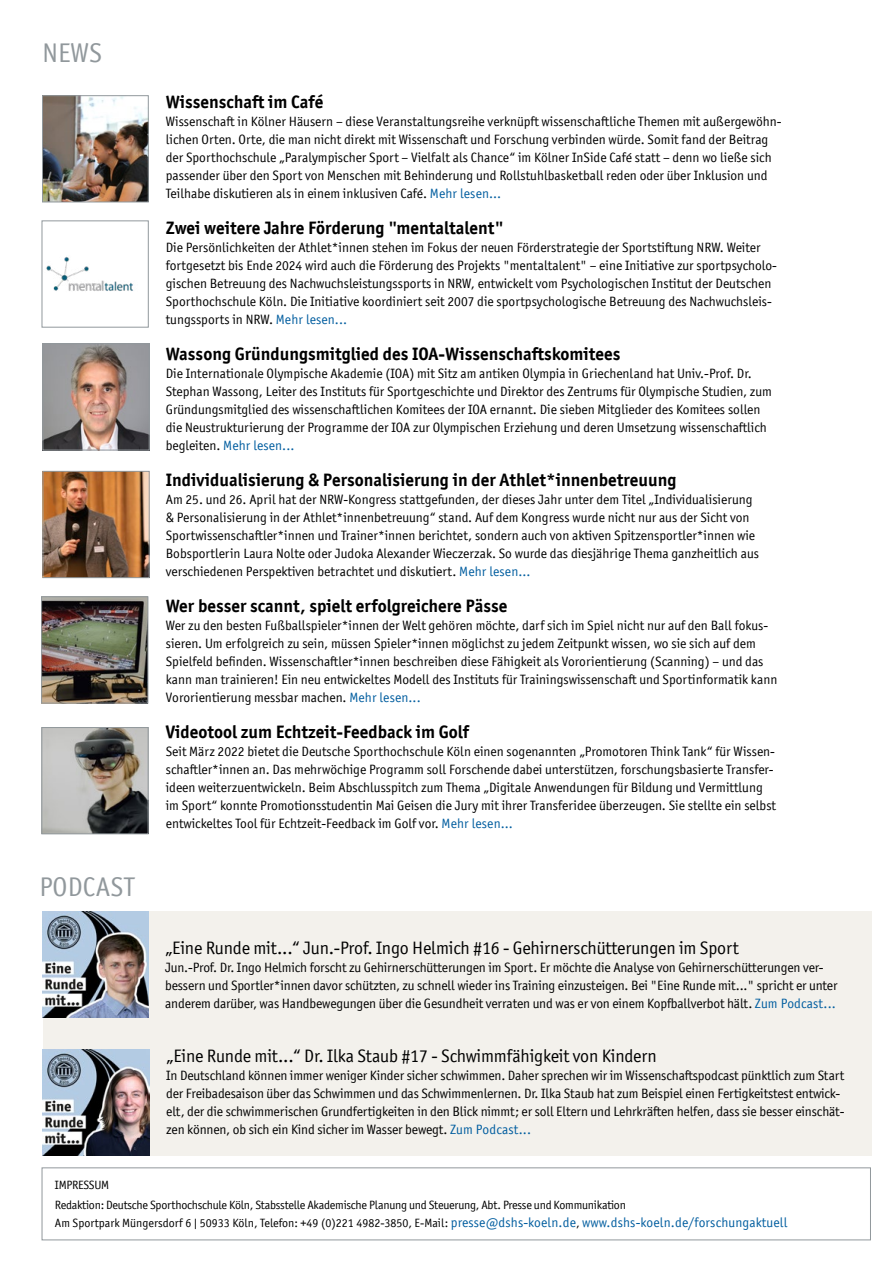
<style>
.page{position:relative;width:893px;height:1263px;background:#fff}
.page>*{position:absolute;margin:0;border:0;box-sizing:border-box;transform-origin:0 0}
.t1{font:27px "Officina Sans ITC Pro";color:#91989c}
.t2{font:700 18px "Officina Sans ITC Pro";color:#000}
.t3{font:18px "Officina Sans ITC Pro";letter-spacing:-.01em;color:#000}
.t4{font:13.5px/18px "Officina Sans ITC Pro";color:#000}
.t5{font:12px "Officina Sans ITC Pro";color:#000}
.t6{font:12px "Officina Sans ITC Pro";letter-spacing:-.02em;color:#000}
.s1{color:#005d9f}
.s2{font-size:13.5px;color:#005d9f}
</style>
<div class="page">
<div style="left:43px;top:911px;width:829px;height:244px;background:#f3f1ec"></div>
<div style="left:42px;top:1168px;width:829px;height:72px;border:1px solid #91989c"></div>
<img style="left:46px;top:256px;width:87px;height:35px">
<div style="left:42px;top:220px;width:107px;height:108px;border:1px solid #91989c"></div>
<img style="left:43px;top:598px;width:103px;height:103px">
<div style="left:41px;top:596px;width:107px;height:107px;border:1px solid #91989c"></div>
<img style="left:43px;top:911px;width:105px;height:106px">
<img style="left:44px;top:97px;width:103px;height:103px">
<div style="left:42px;top:95px;width:107px;height:107px;border:1px solid #91989c"></div>
<img style="left:45px;top:345px;width:103px;height:103px">
<div style="left:43px;top:343px;width:107px;height:107px;border:1px solid #91989c"></div>
<img style="left:43px;top:1049px;width:106px;height:107px">
<img style="left:45px;top:473px;width:103px;height:103px">
<div style="left:43px;top:471px;width:107px;height:107px;border:1px solid #91989c"></div>
<img style="left:43px;top:729px;width:104px;height:103px">
<div style="left:41px;top:727px;width:108px;height:107px;border:1px solid #91989c"></div>
<p class="t1" style="left:43px;top:37px;width:61px">NEWS</p>
<p class="t1" style="left:40px;top:870px;width:97px">PODCAST</p>
<p class="t2" style="left:166px;top:91px;width:159px">Wissenschaft im Café</p>
<p class="t4" style="left:166px;top:112px;width:617px">Wissenschaft in Kölner Häusern – diese Veranstaltungsreihe verknüpft wissenschaftliche Themen mit außergewöhn&shy;lichen Orten. Orte, die man nicht direkt mit Wissenschaft und Forschung verbinden würde. Somit fand der Beitrag der Sporthochschule „Paralympischer Sport – Vielfalt als Chance“ im Kölner InSide Café statt – denn wo ließe sich passender über den Sport von Menschen mit Behinderung und Rollstuhlbasketball reden oder über Inklusion und Teilhabe diskutieren als in einem inklusiven Café. <span class="s1">Mehr lesen...</span></p>
<p class="t2" style="left:166px;top:217px;width:340px">Zwei weitere Jahre Förderung "mentaltalent"</p>
<p class="t4" style="left:166px;top:238px;width:613px">Die Persönlichkeiten der Athlet*innen stehen im Fokus der neuen Förderstrategie der Sportstiftung NRW. Weiter fortgesetzt bis Ende 2024 wird auch die Förderung des Projekts "mentaltalent" – eine Initiative zur sportpsycholo&shy;gischen Betreuung des Nachwuchsleistungssports in NRW, entwickelt vom Psychologischen Institut der Deutschen Sporthochschule Köln. Die Initiative koordiniert seit 2007 die sportpsychologische Betreuung des Nachwuchsleis&shy;tungssports in NRW. <span class="s1">Mehr lesen...</span></p>
<p class="t2" style="left:166px;top:343px;width:456px">Wassong Gründungsmitglied des IOA-Wissenschaftskomitees</p>
<p class="t4" style="left:166px;top:364px;width:608px">Die Internationale Olympische Akademie (IOA) mit Sitz am antiken Olympia in Griechenland hat Univ.-Prof. Dr.<br>Stephan Wassong, Leiter des Instituts für Sportgeschichte und Direktor des Zentrums für Olympische Studien, zum Gründungsmitglied des wissenschaftlichen Komitees der IOA ernannt. Die sieben Mitglieder des Komitees sollen die Neustrukturierung der Programme der IOA zur Olympischen Erziehung und deren Umsetzung wissenschaftlich begleiten. <span class="s1">Mehr lesen...</span></p>
<p class="t2" style="left:166px;top:469px;width:512px">Individualisierung &amp; Personalisierung in der Athlet*innenbetreuung</p>
<p class="t4" style="left:166px;top:490px;width:595px">Am 25. und 26. April hat der NRW-Kongress stattgefunden, der dieses Jahr unter dem Titel „Individualisierung &amp; Personalisierung in der Athlet*innenbetreuung“ stand. Auf dem Kongress wurde nicht nur aus der Sicht von Sportwissenschaftler*innen und Trainer*innen berichtet, sondern auch von aktiven Spitzensportler*innen wie Bobsportlerin Laura Nolte oder Judoka Alexander Wieczerzak. So wurde das diesjährige Thema ganzheitlich aus verschiedenen Perspektiven betrachtet und diskutiert. <span class="s1">Mehr lesen...</span></p>
<p class="t2" style="left:166px;top:595px;width:343px">Wer besser scannt, spielt erfolgreichere Pässe</p>
<p class="t4" style="left:166px;top:616px;width:613px">Wer zu den besten Fußballspieler*innen der Welt gehören möchte, darf sich im Spiel nicht nur auf den Ball fokus&shy;sieren. Um erfolgreich zu sein, müssen Spieler*innen möglichst zu jedem Zeitpunkt wissen, wo sie sich auf dem Spielfeld befinden. Wissenschaftler*innen beschreiben diese Fähigkeit als Vororientierung (Scanning) – und das kann man trainieren! Ein neu entwickeltes Modell des Instituts für Trainingswissenschaft und Sportinformatik kann Vororientierung messbar machen. <span class="s1">Mehr lesen...</span></p>
<p class="t2" style="left:166px;top:721px;width:305px">Videotool zum Echtzeit-Feedback im Golf</p>
<p class="t4" style="left:166px;top:742px;width:612px">Seit März 2022 bietet die Deutsche Sporthochschule Köln einen sogenannten „Promotoren Think Tank“ für Wissen&shy;schaftler*innen an. Das mehrwöchige Programm soll Forschende dabei unterstützen, forschungsbasierte Transfer&shy;ideen weiterzuentwickeln. Beim Abschlusspitch zum Thema „Digitale Anwendungen für Bildung und Vermittlung im Sport“ konnte Promotionsstudentin Mai Geisen die Jury mit ihrer Transferidee überzeugen. Sie stellte ein selbst entwickeltes Tool für Echtzeit-Feedback im Golf vor. <span class="s1">Mehr lesen...</span></p>
<p class="t3" style="left:165px;top:937px;width:575px">„Eine Runde mit...“ Jun.-Prof. Ingo Helmich #16 - Gehirnerschütterungen im Sport</p>
<p class="t4" style="left:165px;top:958px;width:674px">Jun.-Prof. Dr. Ingo Helmich forscht zu Gehirnerschütterungen im Sport. Er möchte die Analyse von Gehirnerschütterungen ver&shy;bessern und Sportler*innen davor schützten, zu schnell wieder ins Training einzusteigen. Bei "Eine Runde mit..." spricht er unter anderem darüber, was Handbewegungen über die Gesundheit verraten und was er von einem Kopfballverbot hält. <span class="s1">Zum Podcast...</span></p>
<p class="t3" style="left:166px;top:1045px;width:492px">„Eine Runde mit...“ Dr. Ilka Staub #17 - Schwimmfähigkeit von Kindern</p>
<p class="t4" style="left:166px;top:1066px;width:680px">In Deutschland können immer weniger Kinder sicher schwimmen. Daher sprechen wir im Wissenschaftspodcast pünktlich zum Start der Freibadesaison über das Schwimmen und das Schwimmenlernen. Dr. Ilka Staub hat zum Beispiel einen Fertigkeitstest entwick&shy;elt, der die schwimmerischen Grundfertigkeiten in den Blick nimmt; er soll Eltern und Lehrkräften helfen, dass sie besser einschät&shy;zen können, ob sich ein Kind sicher im Wasser bewegt. <span class="s1">Zum Podcast...</span></p>
<p class="t6" style="left:55px;top:1178px;width:56px">IMPRESSUM</p>
<p class="t6" style="left:55px;top:1198px;width:572px">Redaktion: Deutsche Sporthochschule Köln, Stabsstelle Akademische Planung und Steuerung, Abt. Presse und Kommunikation</p>
<p class="t5" style="left:55px;top:1216px;width:734px">Am Sportpark Müngersdorf 6 | 50933 Köln, Telefon: +49 (0)221 4982-3850, E-Mail: <span class="s2">presse@dshs-koeln.de</span>, <span class="s2">www.dshs-koeln.de/forschungaktuell</span></p>
</div>
